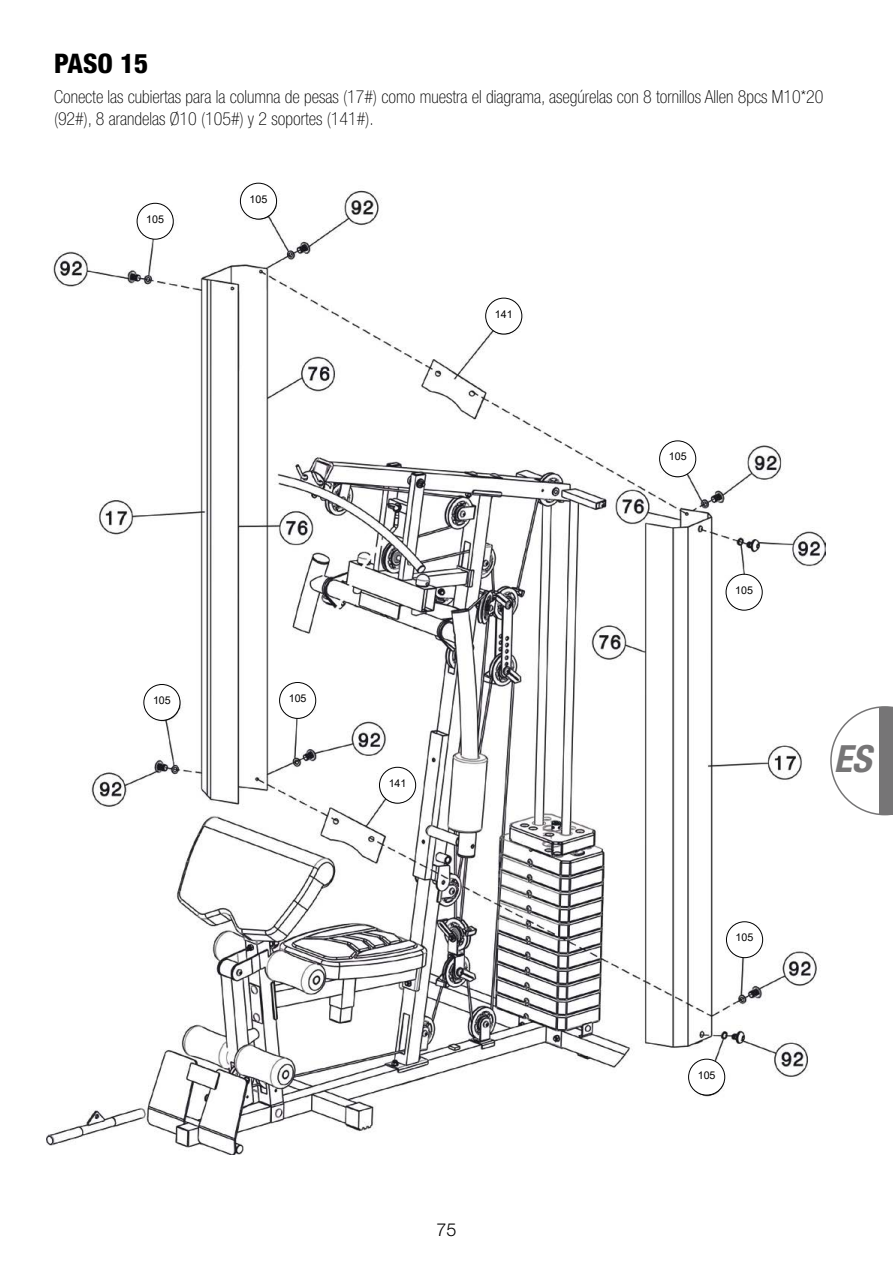
<style>
.page{position:relative;width:893px;height:1263px;background:#fff}
.page>*{position:absolute;margin:0;border:0;box-sizing:border-box;transform-origin:0 0}
.t1{font:italic 700 condensed 37.5px "Helvetica Neue LT Std";color:#767576}
.t2{font:800 condensed 27px "Helvetica Neue LT Std";color:#000}
.t3{font:100 condensed 18px/21.6px "Helvetica Neue LT Std";color:#000}
.t4{font:300 18px "Helvetica Neue LT Std";color:#000}
.t5{font:10.65px "Arial";color:#000}
</style>
<div class="page">
<svg style="left:830px;top:706px;width:63px;height:109px"></svg>
<div style="left:879px;top:707px;width:14px;height:107px;background:#767576"></div>
<img style="left:46px;top:185px;width:779px;height:969px">
<div style="left:689px;top:1059px;width:36px;height:36px;background:#fff;border-radius:50%"></div>
<div style="left:688px;top:1059px;width:37px;height:36px;border:1px solid #000;border-radius:50%"></div>
<div style="left:726px;top:922px;width:37px;height:36px;background:#fff;border-radius:50%"></div>
<div style="left:726px;top:921px;width:37px;height:37px;border:1px solid #000;border-radius:50%"></div>
<div style="left:144px;top:684px;width:36px;height:36px;background:#fff;border-radius:50%"></div>
<div style="left:144px;top:684px;width:36px;height:37px;border:1px solid #000;border-radius:50%"></div>
<div style="left:280px;top:682px;width:36px;height:36px;background:#fff;border-radius:50%"></div>
<div style="left:279px;top:682px;width:37px;height:37px;border:1px solid #000;border-radius:50%"></div>
<div style="left:137px;top:203px;width:36px;height:36px;background:#fff;border-radius:50%"></div>
<div style="left:137px;top:203px;width:37px;height:36px;border:1px solid #000;border-radius:50%"></div>
<div style="left:240px;top:183px;width:37px;height:36px;background:#fff;border-radius:50%"></div>
<div style="left:240px;top:183px;width:37px;height:36px;border:1px solid #000;border-radius:50%"></div>
<div style="left:660px;top:441px;width:36px;height:36px;background:#fff;border-radius:50%"></div>
<div style="left:659px;top:441px;width:37px;height:36px;border:1px solid #000;border-radius:50%"></div>
<div style="left:726px;top:574px;width:36px;height:36px;background:#fff;border-radius:50%"></div>
<div style="left:726px;top:574px;width:36px;height:36px;border:1px solid #000;border-radius:50%"></div>
<div style="left:379px;top:767px;width:37px;height:36px;background:#fff;border-radius:50%"></div>
<div style="left:379px;top:767px;width:37px;height:36px;border:1px solid #000;border-radius:50%"></div>
<div style="left:486px;top:298px;width:36px;height:36px;background:#fff;border-radius:50%"></div>
<div style="left:485px;top:298px;width:37px;height:36px;border:1px solid #000;border-radius:50%"></div>
<h2 class="t2" style="left:54px;top:47px;width:96px">PASO 15</h2>
<p class="t3" style="left:54px;top:86px;width:771px">Conecte las cubiertas para la columna de pesas (17#) como muestra el diagrama, asegúrelas con 8 tornillos Allen 8pcs M10*20 (92#), 8 arandelas Ø10 (105#) y 2 soportes (141#).</p>
<p class="t5" style="left:146px;top:212px;width:19px">105</p>
<p class="t5" style="left:250px;top:192px;width:19px">105</p>
<p class="t5" style="left:495px;top:307px;width:19px">141</p>
<p class="t5" style="left:153px;top:693px;width:19px">105</p>
<p class="t5" style="left:289px;top:691px;width:19px">105</p>
<p class="t5" style="left:389px;top:776px;width:19px">141</p>
<p class="t5" style="left:669px;top:449px;width:19px">105</p>
<p class="t5" style="left:735px;top:583px;width:19px">105</p>
<h1 class="t1" style="left:834px;top:736px;width:39px">ES</h1>
<p class="t4" style="left:436px;top:1219px;width:22px">75</p>
<p class="t5" style="left:736px;top:930px;width:19px">105</p>
<p class="t5" style="left:698px;top:1068px;width:19px">105</p>
</div>
